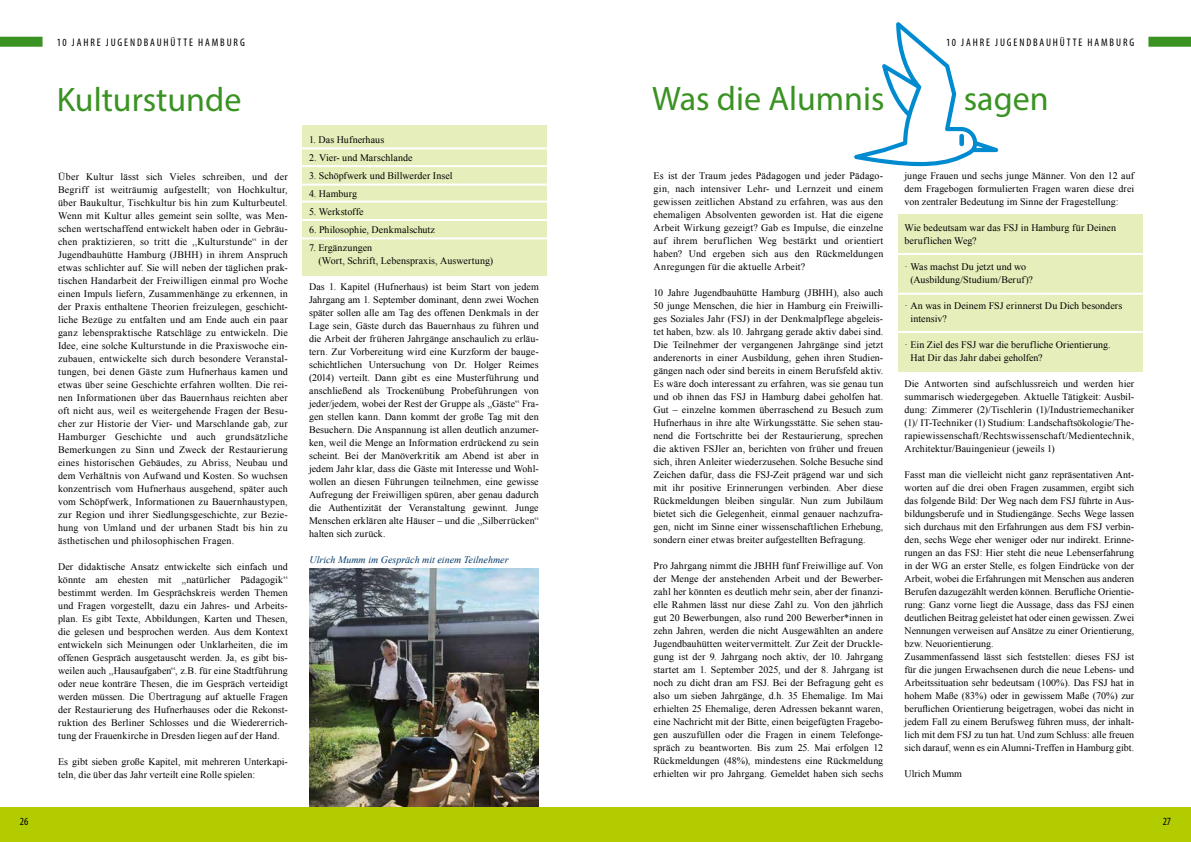
<style>
.page{position:relative;width:1191px;height:842px;background:#fff}
.page>*{position:absolute;margin:0;border:0;box-sizing:border-box;transform-origin:0 0}
.t1{font:34px "Myriad Pro";color:#399221}
.t2{font:condensed 11px "Myriad Pro";letter-spacing:.17em;color:#000}
.t3{font:10px/13px "Times New Roman";color:#000;text-align:justify}
.t4{font:italic 10px "Times New Roman";color:#003668}
</style>
<div class="page">
<div style="left:0;top:37px;width:43px;height:10px;background:#399221"></div>
<div style="left:1148px;top:37px;width:43px;height:10px;background:#399221"></div>
<div style="left:0;top:806px;width:1191px;height:36px;background:#b3cc00"></div>
<div style="left:302px;top:125px;width:244px;height:151px;background:#e6eebb"></div>
<div style="left:898px;top:214px;width:244px;height:157px;background:#e6eebb"></div>
<hr style="left:297px;top:147px;width:254px;height:2px;background:#fff">
<hr style="left:893px;top:253px;width:254px;height:2px;background:#fff">
<hr style="left:893px;top:293px;width:254px;height:2px;background:#fff">
<hr style="left:893px;top:331px;width:254px;height:2px;background:#fff">
<hr style="left:297px;top:165px;width:254px;height:2px;background:#fff">
<hr style="left:297px;top:184px;width:254px;height:2px;background:#fff">
<hr style="left:296px;top:201px;width:254px;height:2px;background:#fff">
<hr style="left:296px;top:219px;width:254px;height:2px;background:#fff">
<hr style="left:295px;top:237px;width:254px;height:2px;background:#fff">
<img style="left:309px;top:568px;width:230px;height:238px">
<svg style="left:854px;top:22px;width:144px;height:144px"></svg>
<div style="left:959px;top:134px;width:5px;height:12px;background:#008bd1;border-radius:2px"></div>
<p class="t2" style="left:57px;top:35px;width:190px">10 JAHRE JUGENDBAUHÜTTE HAMBURG</p>
<p class="t2" style="left:946px;top:35px;width:190px">10 JAHRE JUGENDBAUHÜTTE HAMBURG</p>
<h1 class="t1" style="left:57px;top:78px;width:186px">Kulturstunde</h1>
<p class="t3" style="left:58px;top:170px;width:231px">Über Kultur lässt sich Vieles schreiben, und der Begriff ist weiträumig aufgestellt; von Hochkultur, über Baukultur, Tischkultur bis hin zum Kulturbeutel.<br>Wenn mit Kultur alles gemeint sein sollte, was Men&shy;schen wertschaffend entwickelt haben oder in Gebräu&shy;chen praktizieren, so tritt die ,,Kulturstunde“ in der Jugendbauhütte Hamburg (JBHH) in ihrem Anspruch etwas schlichter auf. Sie will neben der täglichen prak&shy;tischen Handarbeit der Freiwilligen einmal pro Woche einen Impuls liefern, Zusammenhänge zu erkennen, in der Praxis enthaltene Theorien freizulegen, geschicht&shy;liche Bezüge zu entfalten und am Ende auch ein paar ganz lebenspraktische Ratschläge zu entwickeln. Die Idee, eine solche Kulturstunde in die Praxiswoche ein&shy;zubauen, entwickelte sich durch besondere Veranstal&shy;tungen, bei denen Gäste zum Hufnerhaus kamen und etwas über seine Geschichte erfahren wollten. Die rei&shy;nen Informationen über das Bauernhaus reichten aber oft nicht aus, weil es weitergehende Fragen der Besu&shy;cher zur Historie der Vier- und Marschlande gab, zur Hamburger Geschichte und auch grundsätzliche Bemerkungen zu Sinn und Zweck der Restaurierung eines historischen Gebäudes, zu Abriss, Neubau und dem Verhältnis von Aufwand und Kosten. So wuchsen konzentrisch vom Hufnerhaus ausgehend, später auch vom Schöpfwerk, Informationen zu Bauernhaustypen, zur Region und ihrer Siedlungsgeschichte, zur Bezie&shy;hung von Umland und der urbanen Stadt bis hin zu ästhetischen und philosophischen Fragen.</p>
<p class="t3" style="left:58px;top:560px;width:231px">Der didaktische Ansatz entwickelte sich einfach und könnte am ehesten mit ,,natürlicher Pädagogik“ bestimmt werden. Im Gesprächskreis werden Themen und Fragen vorgestellt, dazu ein Jahres- und Arbeits&shy;plan. Es gibt Texte, Abbildungen, Karten und Thesen, die gelesen und besprochen werden. Aus dem Kontext entwickeln sich Meinungen oder Unklarheiten, die im offenen Gespräch ausgetauscht werden. Ja, es gibt bis&shy;weilen auch ,,Hausaufgaben“, z.B. für eine Stadtführung oder neue konträre Thesen, die im Gespräch verteidigt werden müssen. Die Übertragung auf aktuelle Fragen der Restaurierung des Hufnerhauses oder die Rekonst&shy;ruktion des Berliner Schlosses und die Wiedererrich&shy;tung der Frauenkirche in Dresden liegen auf der Hand.</p>
<p class="t3" style="left:58px;top:755px;width:231px">Es gibt sieben große Kapitel, mit mehreren Unterkapi&shy;teln, die über das Jahr verteilt eine Rolle spielen:</p>
<p class="t3" style="left:309px;top:133px;width:77px">1. Das Hufnerhaus</p>
<p class="t3" style="left:309px;top:151px;width:105px">2. Vier- und Marschlande</p>
<p class="t3" style="left:309px;top:169px;width:145px">3. Schöpfwerk und Billwerder Insel</p>
<p class="t3" style="left:309px;top:187px;width:50px">4. Hamburg</p>
<p class="t3" style="left:309px;top:205px;width:56px">5. Werkstoffe</p>
<p class="t3" style="left:309px;top:223px;width:127px">6. Philosophie, Denkmalschutz</p>
<p class="t3" style="left:318px;top:241px;width:176px;text-indent:-9px">7. Ergänzungen<br>(Wort, Schrift, Lebenspraxis, Auswertung)</p>
<p class="t3" style="left:309px;top:280px;width:231px">Das 1. Kapitel (Hufnerhaus) ist beim Start von jedem Jahrgang am 1. September dominant, denn zwei Wochen später sollen alle am Tag des offenen Denkmals in der Lage sein, Gäste durch das Bauernhaus zu führen und die Arbeit der früheren Jahrgänge anschaulich zu erläu&shy;tern. Zur Vorbereitung wird eine Kurzform der bauge&shy;schichtlichen Untersuchung von Dr. Holger Reimes (2014) verteilt. Dann gibt es eine Musterführung und anschließend als Trockenübung Probeführungen von jeder/jedem, wobei der Rest der Gruppe als ,,Gäste“ Fra&shy;gen stellen kann. Dann kommt der große Tag mit den Besuchern. Die Anspannung ist allen deutlich anzumer&shy;ken, weil die Menge an Information erdrückend zu sein scheint. Bei der Manöverkritik am Abend ist aber in jedem Jahr klar, dass die Gäste mit Interesse und Wohl&shy;wollen an diesen Führungen teilnehmen, eine gewisse Aufregung der Freiwilligen spüren, aber genau dadurch die Authentizität der Veranstaltung gewinnt. Junge Menschen erklären alte Häuser – und die ,,Silberrücken“ halten sich zurück.</p>
<p class="t4" style="left:309px;top:552px;width:201px">Ulrich Mumm im Gespräch mit einem Teilnehmer</p>
<h1 class="t1" style="left:652px;top:78px;width:234px">Was die Alumnis</h1>
<h1 class="t1" style="left:963px;top:78px;width:86px">sagen</h1>
<p class="t3" style="left:653px;top:169px;width:231px">Es ist der Traum jedes Pädagogen und jeder Pädago&shy;gin, nach intensiver Lehr- und Lernzeit und einem gewissen zeitlichen Abstand zu erfahren, was aus den ehemaligen Absolventen geworden ist. Hat die eigene Arbeit Wirkung gezeigt? Gab es Impulse, die einzelne auf ihrem beruflichen Weg bestärkt und orientiert haben? Und ergeben sich aus den Rückmeldungen Anregungen für die aktuelle Arbeit?</p>
<p class="t3" style="left:653px;top:286px;width:231px">10 Jahre Jugendbauhütte Hamburg (JBHH), also auch 50 junge Menschen, die hier in Hamburg ein Freiwilli&shy;ges Soziales Jahr (FSJ) in der Denkmalpflege abgeleis&shy;tet haben, bzw. als 10. Jahrgang gerade aktiv dabei sind.<br>Die Teilnehmer der vergangenen Jahrgänge sind jetzt anderenorts in einer Ausbildung, gehen ihren Studien&shy;gängen nach oder sind bereits in einem Berufsfeld aktiv.<br>Es wäre doch interessant zu erfahren, was sie genau tun und ob ihnen das FSJ in Hamburg dabei geholfen hat.<br>Gut – einzelne kommen überraschend zu Besuch zum Hufnerhaus in ihre alte Wirkungsstätte. Sie sehen stau&shy;nend die Fortschritte bei der Restaurierung, sprechen die aktiven FSJler an, berichten von früher und freuen sich, ihren Anleiter wiederzusehen. Solche Besuche sind Zeichen dafür, dass die FSJ-Zeit prägend war und sich mit ihr positive Erinnerungen verbinden. Aber diese Rückmeldungen bleiben singulär. Nun zum Jubiläum bietet sich die Gelegenheit, einmal genauer nachzufra&shy;gen, nicht im Sinne einer wissenschaftlichen Erhebung, sondern einer etwas breiter aufgestellten Befragung.</p>
<p class="t3" style="left:653px;top:559px;width:231px">Pro Jahrgang nimmt die JBHH fünf Freiwillige auf. Von der Menge der anstehenden Arbeit und der Bewerber&shy;zahl her könnten es deutlich mehr sein, aber der finanzi&shy;elle Rahmen lässt nur diese Zahl zu. Von den jährlich gut 20 Bewerbungen, also rund 200 Bewerber*innen in zehn Jahren, werden die nicht Ausgewählten an andere Jugendbauhütten weitervermittelt. Zur Zeit der Druckle&shy;gung ist der 9. Jahrgang noch aktiv, der 10. Jahrgang startet am 1. September 2025, und der 8. Jahrgang ist noch zu dicht dran am FSJ. Bei der Befragung geht es also um sieben Jahrgänge, d.h. 35 Ehemalige. Im Mai erhielten 25 Ehemalige, deren Adressen bekannt waren, eine Nachricht mit der Bitte, einen beigefügten Fragebo&shy;gen auszufüllen oder die Fragen in einem Telefonge&shy;spräch zu beantworten. Bis zum 25. Mai erfolgen 12<br>Rückmeldungen (48%), mindestens eine Rückmeldung erhielten wir pro Jahrgang. Gemeldet haben sich sechs</p>
<p class="t3" style="left:904px;top:169px;width:231px">junge Frauen und sechs junge Männer. Von den 12 auf dem Fragebogen formulierten Fragen waren diese drei von zentraler Bedeutung im Sinne der Fragestellung:</p>
<p class="t3" style="left:904px;top:221px;width:213px">Wie bedeutsam war das FSJ in Hamburg für Deinen beruflichen Weg?</p>
<p class="t3" style="left:910px;top:260px;width:124px;text-indent:-6px">· Was machst Du jetzt und wo (Ausbildung/Studium/Beruf)?</p>
<p class="t3" style="left:910px;top:299px;width:213px;text-indent:-6px">· An was in Deinem FSJ erinnerst Du Dich besonders intensiv?</p>
<p class="t3" style="left:910px;top:338px;width:202px;text-indent:-6px">· Ein Ziel des FSJ war die berufliche Orientierung.<br>Hat Dir das Jahr dabei geholfen?</p>
<p class="t3" style="left:904px;top:377px;width:231px">Die Antworten sind aufschlussreich und werden hier summarisch wiedergegeben. Aktuelle Tätigkeit: Ausbil&shy;dung: Zimmerer (2)/Tischlerin (1)/Industriemechaniker (1)/ IT-Techniker (1) Studium: Landschaftsökologie/The&shy;rapiewissenschaft/Rechtswissenschaft/Medientechnik, Architektur/Bauingenieur (jeweils 1)</p>
<p class="t3" style="left:904px;top:468px;width:231px;text-align:left">Fasst man die vielleicht nicht ganz repräsentativen Ant&shy;worten auf die drei oben Fragen zusammen, ergibt sich das folgende Bild: Der Weg nach dem FSJ führte in Aus&shy;bildungsberufe und in Studiengänge. Sechs Wege lassen sich durchaus mit den Erfahrungen aus dem FSJ verbin&shy;den, sechs Wege eher weniger oder nur indirekt. Erinne&shy;rungen an das FSJ: Hier steht die neue Lebenserfahrung in der WG an erster Stelle, es folgen Eindrücke von der Arbeit, wobei die Erfahrungen mit Menschen aus anderen Berufen dazugezählt werden können. Berufliche Orientie&shy;rung: Ganz vorne liegt die Aussage, dass das FSJ einen deutlichen Beitrag geleistet hat oder einen gewissen. Zwei Nennungen verweisen auf Ansätze zu einer Orientierung, bzw. Neuorientierung.<br>Zusammenfassend lässt sich feststellen: dieses FSJ ist für die jungen Erwachsenen durch die neue Lebens- und Arbeitssituation sehr bedeutsam (100%). Das FSJ hat in hohem Maße (83%) oder in gewissem Maße (70%) zur beruflichen Orientierung beigetragen, wobei das nicht in jedem Fall zu einem Berufsweg führen muss, der inhalt&shy;lich mit dem FSJ zu tun hat. Und zum Schluss: alle freuen sich darauf, wenn es ein Alumni-Treffen in Hamburg gibt.</p>
<p class="t3" style="left:904px;top:767px;width:59px">Ulrich Mumm</p>
<p class="t2" style="left:20px;top:814px;width:10px">26</p>
<p class="t2" style="left:1162px;top:814px;width:10px">27</p>
</div>
